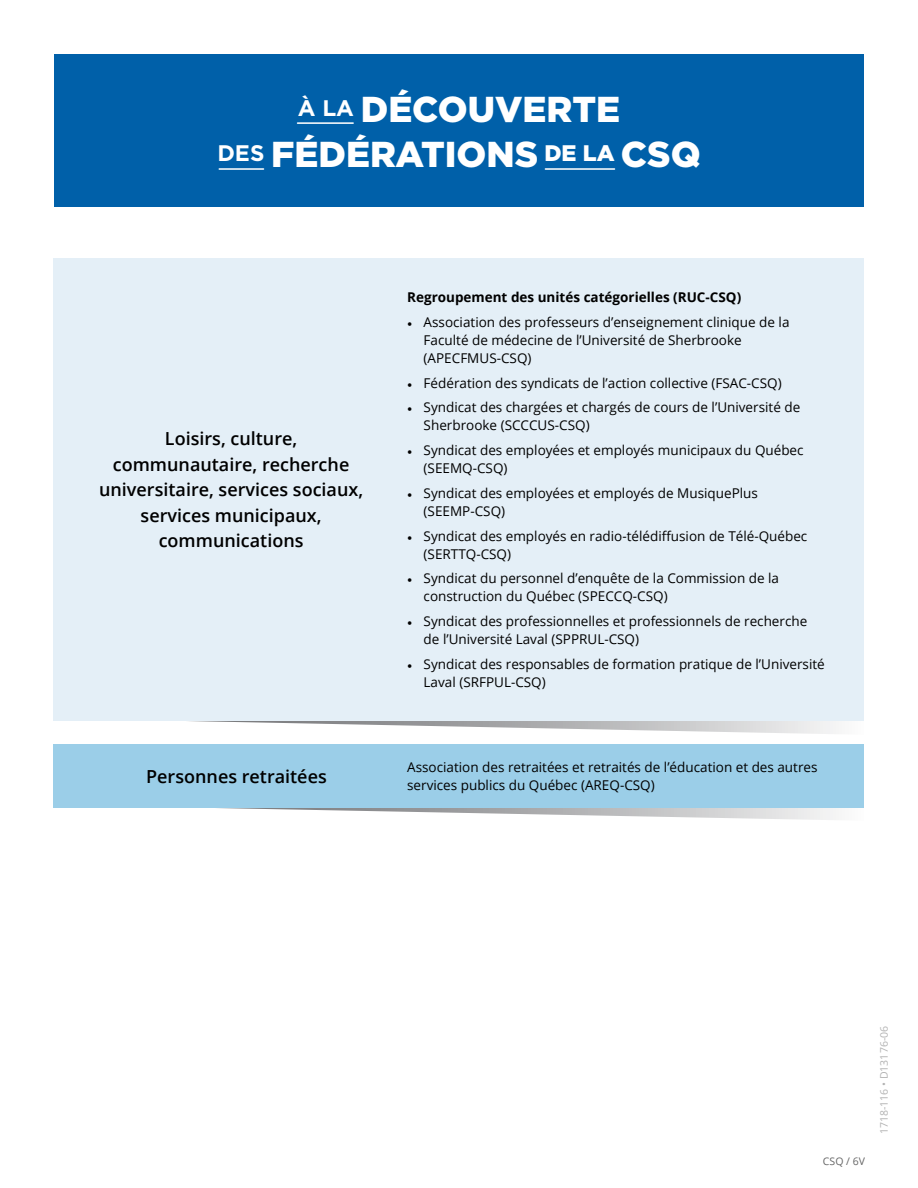
<style>
.page{position:relative;width:918px;height:1188px;background:#fff}
.page>*{position:absolute;margin:0;border:0;box-sizing:border-box;transform-origin:0 0}
.t1{font:900 36px/45px "Gotham";color:#fff;text-align:center}
.t2{font:600 18px/25.5px "Open Sans";color:#000;text-align:center}
.t3{font:13.5px/18px "Open Sans";color:#000}
.t4{font:700 13.5px "Open Sans";color:#000}
.t5{font:10.5px "Open Sans";color:#b3b3b3}
.t6{font:10.5px "Open Sans";color:#666}
.s1{font-family:"Minion Pro"}
</style>
<div class="page">
<div style="left:54px;top:54px;width:810px;height:152px;background:#0060a9"></div>
<hr style="left:219px;top:168px;width:45px;height:2px;background:#fff">
<hr style="left:298px;top:122px;width:55px;height:2px;background:#fff">
<hr style="left:545px;top:168px;width:70px;height:2px;background:#fff">
<svg style="left:54px;top:720px;width:810px;height:14px"></svg>
<svg style="left:219px;top:808px;width:617px;height:12px"></svg>
<div style="left:54px;top:258px;width:810px;height:462px;background:#e4eff7"></div>
<div style="left:54px;top:744px;width:810px;height:64px;background:#9bcee8"></div>
<h1 class="t1" style="left:217px;top:86px;width:485px"><sup>À</sup> <sup>LA</sup> DÉCOUVERTE<br><sup>DES</sup> FÉDÉRATIONS <sup>DE</sup> <sup>LA</sup> CSQ</h1>
<h2 class="t2" style="left:99px;top:425px;width:266px">Loisirs, culture, communautaire, recherche universitaire, services sociaux, services municipaux, communications</h2>
<h2 class="t2" style="left:146px;top:763px;width:182px">Personnes retraitées</h2>
<p class="t4" style="left:407px;top:288px;width:336px">Regroupement des unités catégorielles (RUC-CSQ)</p>
<p class="t3" style="left:424px;top:313px;width:367px;text-indent:-16px"><span class="s1">•</span> Association des professeurs d’enseignement clinique de la<br>Faculté de médecine de l’Université de Sherbrooke (APECFMUS-CSQ)</p>
<p class="t3" style="left:407px;top:373px;width:376px"><span class="s1">•</span> Fédération des syndicats de l’action collective (FSAC-CSQ)</p>
<p class="t3" style="left:424px;top:398px;width:378px;text-indent:-16px"><span class="s1">•</span> Syndicat des chargées et chargés de cours de l’Université de<br>Sherbrooke (SCCCUS-CSQ)</p>
<p class="t3" style="left:424px;top:441px;width:381px;text-indent:-16px"><span class="s1">•</span> Syndicat des employées et employés municipaux du Québec (SEEMQ-CSQ)</p>
<p class="t3" style="left:424px;top:484px;width:336px;text-indent:-16px"><span class="s1">•</span> Syndicat des employées et employés de MusiquePlus (SEEMP-CSQ)</p>
<p class="t3" style="left:424px;top:526px;width:385px;text-indent:-16px"><span class="s1">•</span> Syndicat des employés en radio-télédiffusion de Télé-Québec (SERTTQ-CSQ)</p>
<p class="t3" style="left:424px;top:569px;width:357px;text-indent:-16px"><span class="s1">•</span> Syndicat du personnel d’enquête de la Commission de la construction du Québec (SPECCQ-CSQ)</p>
<p class="t3" style="left:424px;top:612px;width:385px;text-indent:-16px"><span class="s1">•</span> Syndicat des professionnelles et professionnels de recherche de l’Université Laval (SPPRUL-CSQ)</p>
<p class="t3" style="left:424px;top:654px;width:403px;text-indent:-16px"><span class="s1">•</span> Syndicat des responsables de formation pratique de l’Université<br>Laval (SRFPUL-CSQ)</p>
<p class="t3" style="left:407px;top:758px;width:412px">Association des retraitées et retraités de l’éducation et des autres services publics du Québec (AREQ-CSQ)</p>
<p class="t6" style="left:823px;top:1154px;width:44px">CSQ / 6V</p>
<p class="t5" style="left:877px;top:1134px;width:109px;rotate:-90deg">1718-116 • D13176-06</p>
</div>
